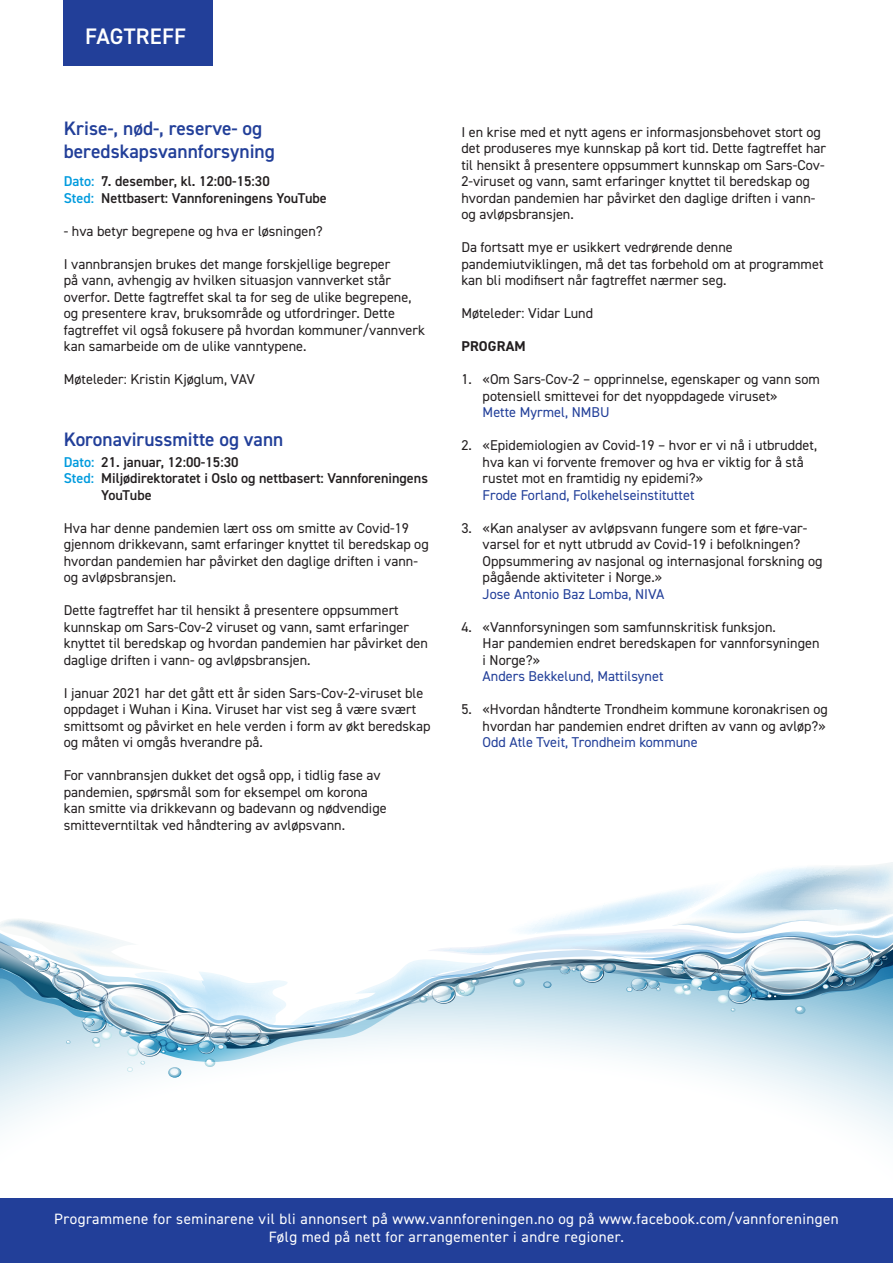
<style>
.page{position:relative;width:893px;height:1263px;background:#fff}
.page>*{position:absolute;margin:0;border:0;box-sizing:border-box;transform-origin:0 0}
.t1{font:600 22.5px "DIN2014";letter-spacing:.01em;color:#fff}
.t2{font:600 19.5px/22.5px "DIN2014";color:#223f99}
.t3{font:15px/18px "DIN2014";letter-spacing:.03em;color:#fff;text-align:center}
.t4{font:14.25px/16.5px "DIN2014";color:#231f20}
.t5{font:600 14.25px/16.5px "DIN2014";color:#231f20}
.t6{font:14.25px "DIN2014";color:#223f99}
.t7{font:700 14.25px "DIN2014";letter-spacing:.01em;color:#231f20}
.s1{color:#009bde}
</style>
<div class="page">
<div style="left:0;top:1198px;width:893px;height:65px;background:#223f99"></div>
<div style="left:64px;top:0;width:149px;height:65px;background:#223f99"></div>
<svg style="left:0;top:1077px;width:893px;height:62px"></svg>
<svg style="left:0;top:863px;width:893px;height:214px"></svg>
<h1 class="t1" style="left:85px;top:21px;width:102px">FAGTREFF</h1>
<h2 class="t2" style="left:64px;top:117px;width:213px">Krise-, nød-, reserve- og beredskapsvannforsyning</h2>
<p class="t5" style="left:64px;top:173px;width:265px"><span class="s1">Dato:</span> 7. desember, kl. 12:00-15:30<br><span class="s1">Sted:</span> Nettbasert: Vannforeningens YouTube</p>
<p class="t4" style="left:64px;top:222px;width:261px">- hva betyr begrepene og hva er løsningen?</p>
<p class="t4" style="left:64px;top:255px;width:363px">I vannbransjen brukes det mange forskjellige begreper<br>på vann, avhengig av hvilken situasjon vannverket står overfor. Dette fagtreffet skal ta for seg de ulike begrepene, og presentere krav, bruksområde og utfordringer. Dette fagtreffet vil også fokusere på hvordan kommuner/vannverk kan samarbeide om de ulike vanntypene.</p>
<p class="t4" style="left:64px;top:371px;width:193px">Møteleder: Kristin Kjøglum, VAV</p>
<h2 class="t2" style="left:64px;top:427px;width:221px">Koronavirussmitte og vann</h2>
<p class="t5" style="left:64px;top:453px;width:176px"><span class="s1">Dato:</span> 21. januar, 12:00-15:30</p>
<p class="t5" style="left:64px;top:470px;width:366px"><span class="s1">Sted:</span> Miljødirektoratet i Oslo og nettbasert: Vannforeningens</p>
<p class="t5" style="left:101px;top:486px;width:52px">YouTube</p>
<p class="t4" style="left:64px;top:519px;width:366px">Hva har denne pandemien lært oss om smitte av Covid-19 gjennom drikkevann, samt erfaringer knyttet til beredskap og hvordan pandemien har påvirket den daglige driften i vann&shy;og avløpsbransjen.</p>
<p class="t4" style="left:64px;top:602px;width:366px">Dette fagtreffet har til hensikt å presentere oppsummert kunnskap om Sars-Cov-2 viruset og vann, samt erfaringer knyttet til beredskap og hvordan pandemien har påvirket den daglige driften i vann- og avløpsbransjen.</p>
<p class="t4" style="left:64px;top:684px;width:368px">I januar 2021 har det gått ett år siden Sars-Cov-2-viruset ble oppdaget i Wuhan i Kina. Viruset har vist seg å være svært smittsomt og påvirket en hele verden i form av økt beredskap og måten vi omgås hverandre på.</p>
<p class="t4" style="left:64px;top:767px;width:324px">For vannbransjen dukket det også opp, i tidlig fase av pandemien, spørsmål som for eksempel om korona kan smitte via drikkevann og badevann og nødvendige smitteverntiltak ved håndtering av avløpsvann.</p>
<p class="t4" style="left:461px;top:123px;width:366px">I en krise med et nytt agens er informasjonsbehovet stort og det produseres mye kunnskap på kort tid. Dette fagtreffet har til hensikt å presentere oppsummert kunnskap om Sars-Cov-2-viruset og vann, samt erfaringer knyttet til beredskap og hvordan pandemien har påvirket den daglige driften i vann&shy;og avløpsbransjen.</p>
<p class="t4" style="left:461px;top:239px;width:364px">Da fortsatt mye er usikkert vedrørende denne pandemiutviklingen, må det tas forbehold om at programmet kan bli modifisert når fagtreffet nærmer seg.</p>
<p class="t4" style="left:461px;top:305px;width:133px">Møteleder: Vidar Lund</p>
<p class="t7" style="left:461px;top:337px;width:66px">PROGRAM</p>
<p class="t4" style="left:483px;top:371px;width:339px;text-indent:-21px">1. «Om Sars-Cov-2 – opprinnelse, egenskaper og vann som potensiell smittevei for det nyoppdagede viruset»</p>
<p class="t6" style="left:483px;top:403px;width:128px">Mette Myrmel, NMBU</p>
<p class="t4" style="left:483px;top:437px;width:336px;text-indent:-21px">2. «Epidemiologien av Covid-19 – hvor er vi nå i utbruddet, hva kan vi forvente fremover og hva er viktig for å stå rustet mot en framtidig ny epidemi?»</p>
<p class="t6" style="left:483px;top:486px;width:213px">Frode Forland, Folkehelseinstituttet</p>
<p class="t4" style="left:483px;top:519px;width:341px;text-indent:-21px">3. «Kan analyser av avløpsvann fungere som et føre-var&shy;varsel for et nytt utbrudd av Covid-19 i befolkningen?<br>Oppsummering av nasjonal og internasjonal forskning og pågående aktiviteter i Norge.»</p>
<p class="t6" style="left:483px;top:585px;width:183px">Jose Antonio Baz Lomba, NIVA</p>
<p class="t4" style="left:483px;top:618px;width:338px;text-indent:-21px">4. «Vannforsyningen som samfunnskritisk funksjon.<br>Har pandemien endret beredskapen for vannforsyningen i Norge?»</p>
<p class="t6" style="left:483px;top:667px;width:182px">Anders Bekkelund, Mattilsynet</p>
<p class="t4" style="left:461px;top:701px;width:368px;text-align:right">5. «Hvordan håndterte Trondheim kommune koronakrisen og hvordan har pandemien endret driften av vann og avløp?»</p>
<p class="t6" style="left:483px;top:733px;width:217px">Odd Atle Tveit, Trondheim kommune</p>
<p class="t3" style="left:54px;top:1209px;width:786px">Programmene for seminarene vil bli annonsert på www.vannforeningen.no og på www.facebook.com/vannforeningen<br>Følg med på nett for arrangementer i andre regioner.</p>
</div>
